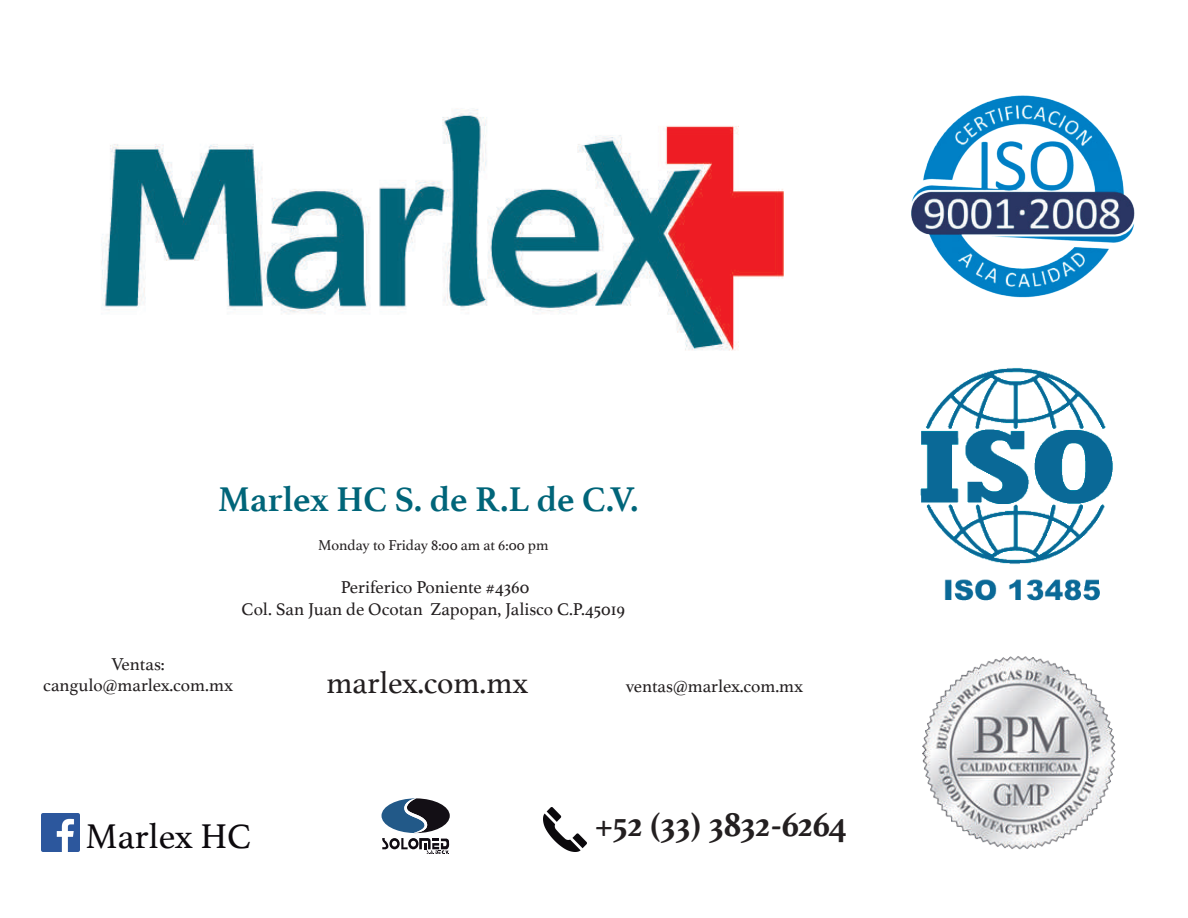
<style>
.page{position:relative;width:1188px;height:918px;background:#fff}
.page>*{position:absolute;margin:0;border:0;box-sizing:border-box;transform-origin:0 0}
.t1{font:700 36px "Athelas";color:#006579}
.t2{font:700 36px "Athelas";letter-spacing:-.005em;color:#231f20}
.t3{font:36px "Athelas";color:#0c090d}
.t4{font:31.5px "Athelas";color:#231f20}
.t5{font:18px/21.6px "Athelas";color:#231f20;text-align:center}
.t6{font:15px "Athelas";color:#231f20}
</style>
<div class="page">
<img style="left:101px;top:109px;width:683px;height:242px">
<img style="left:543px;top:808px;width:44px;height:43px">
<img style="left:42px;top:814px;width:37px;height:37px">
<svg style="left:382px;top:798px;width:68px;height:56px"></svg>
<img style="left:911px;top:95px;width:224px;height:203px">
<img style="left:920px;top:367px;width:193px;height:234px">
<img style="left:922px;top:656px;width:193px;height:194px">
<h1 class="t1" style="left:218px;top:470px;width:422px">Marlex HC S. de R.L de C.V.</h1>
<p class="t6" style="left:318px;top:533px;width:232px">Monday to Friday 8:00 am at 6:00 pm</p>
<p class="t5" style="left:242px;top:576px;width:385px">Periferico Poniente #4360<br>Col. San Juan de Ocotan Zapopan, Jalisco C.P.45019</p>
<p class="t5" style="left:43px;top:652px;width:191px">Ventas: cangulo@marlex.com.mx</p>
<h2 class="t4" style="left:326px;top:658px;width:204px">marlex.com.mx</h2>
<p class="t5" style="left:626px;top:675px;width:179px">ventas@marlex.com.mx</p>
<h1 class="t3" style="left:86px;top:808px;width:167px">Marlex HC</h1>
<h1 class="t2" style="left:595px;top:795px;width:254px">+52 (33) 3832-6264</h1>
</div>
